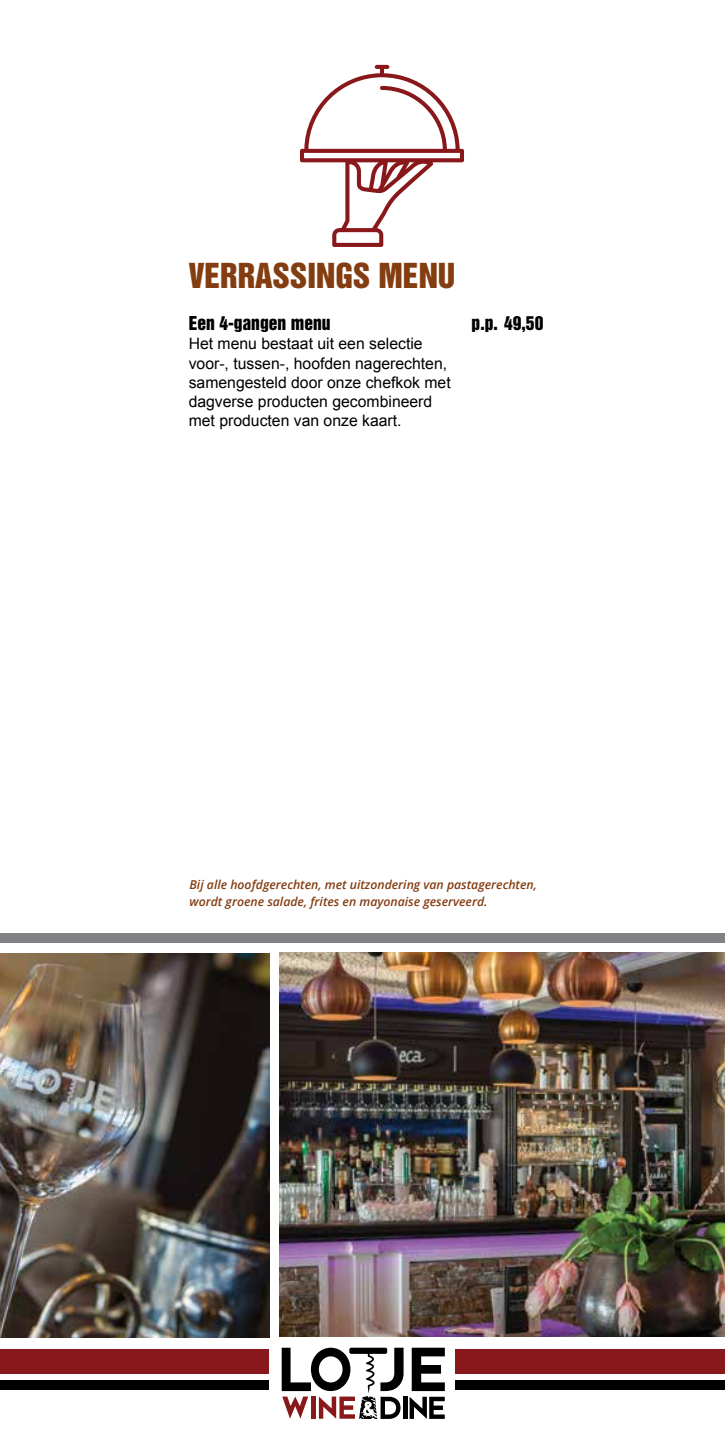
<style>
.page{position:relative;width:725px;height:1454px;background:#fff}
.page>*{position:absolute;margin:0;border:0;box-sizing:border-box;transform-origin:0 0}
.t1{font:31.5px "Helvetica Inserat LT Std";color:#843d11}
.t2{font:17.5px "Helvetica Inserat LT Std";color:#000}
.t3{font:15.75px/19.2px "Arial";color:#000}
.t4{font:italic 600 12.25px/17.5px "Open Sans";color:#843d11}
</style>
<div class="page">
<div style="left:0;top:1348px;width:724px;height:25px;background:#89181c"></div>
<div style="left:0;top:1379px;width:724px;height:10px;background:#000"></div>
<div style="left:270px;top:1330px;width:185px;height:105px;background:#fff"></div>
<div style="left:402px;top:1396px;width:5px;height:22px;background:#000"></div>
<svg style="left:409px;top:1347px;width:35px;height:71px"></svg>
<svg style="left:281px;top:1347px;width:122px;height:72px"></svg>
<svg style="left:300px;top:65px;width:164px;height:182px"></svg>
<div style="left:0;top:933px;width:724px;height:10px;background:#808285"></div>
<img style="left:0;top:953px;width:269px;height:384px">
<img style="left:279px;top:952px;width:445px;height:384px">
<h1 class="t1" style="left:189px;top:257px;width:268px">VERRASSINGS MENU</h1>
<p class="t2" style="left:189px;top:313px;width:143px">Een 4-gangen menu</p>
<p class="t2" style="left:471px;top:313px;width:73px">p.p. 49,50</p>
<p class="t3" style="left:189px;top:334px;width:263px">Het menu bestaat uit een selectie voor-, tussen-, hoofden nagerechten, samengesteld door onze chefkok met dagverse producten gecombineerd met producten van onze kaart.</p>
<p class="t4" style="left:189px;top:875px;width:349px">Bij alle hoofdgerechten, met uitzondering van pastagerechten, wordt groene salade, frites en mayonaise geserveerd.</p>
</div>
